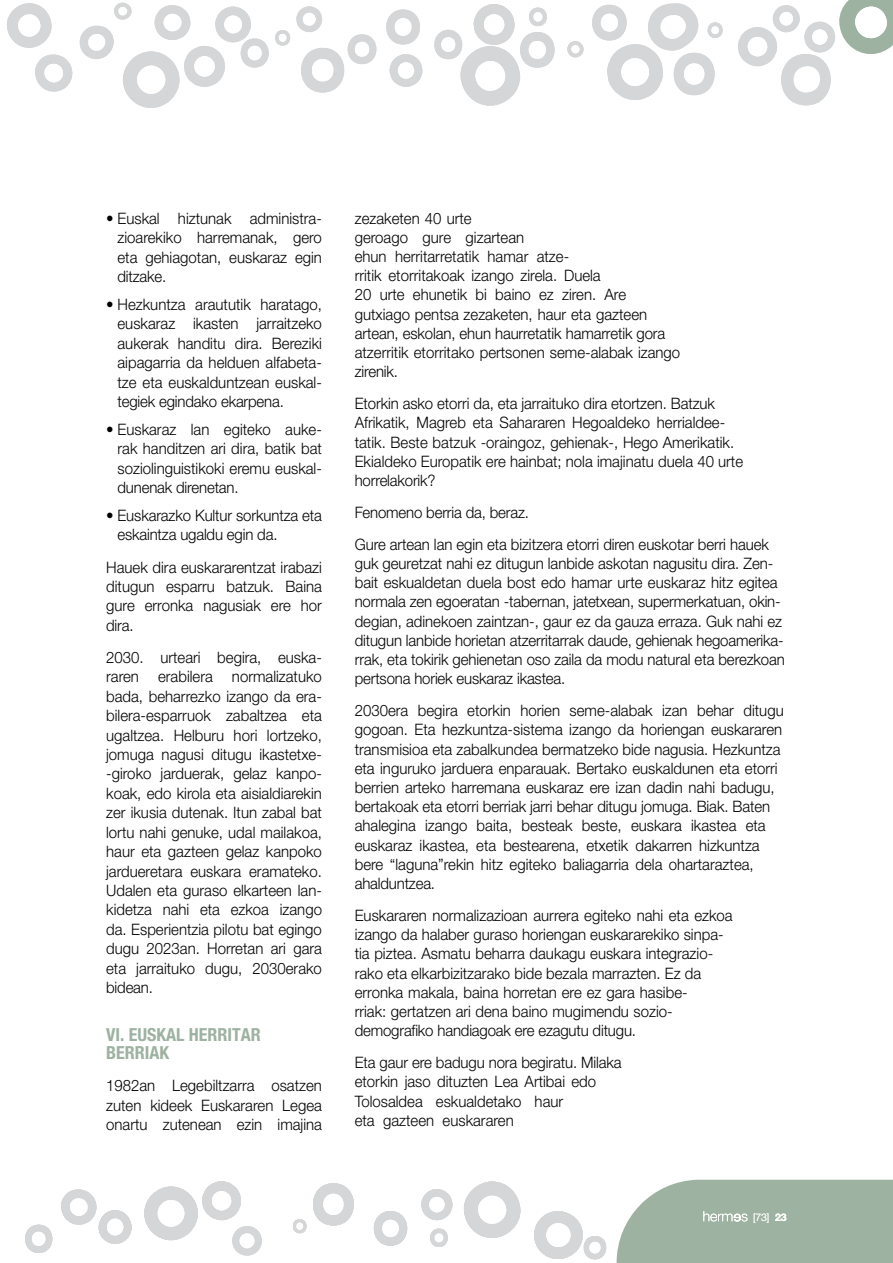
<style>
.page{position:relative;width:893px;height:1263px;background:#fff}
.page>*{position:absolute;margin:0;border:0;box-sizing:border-box;transform-origin:0 0}
.t1{font:700 condensed 18px/18.1px "Helvetica Neue LT Std";color:#9db2a0}
.t2{font:300 15.75px/19.2px "Helvetica Neue LT Std";color:#000;scale:.95 1}
.t3{font:300 10.5px "Helvetica Neue LT Std";color:#fff}
.s1{font-weight:700}
</style>
<div class="page">
<div style="left:123px;top:51px;width:56px;height:57px;background:#d5d6d7;border-radius:50%"></div>
<svg style="left:7px;top:3px;width:45px;height:45px"></svg>
<svg style="left:35px;top:55px;width:37px;height:37px"></svg>
<div style="left:137px;top:66px;width:28px;height:28px;background:#fff;border-radius:50%"></div>
<svg style="left:738px;top:0;width:155px;height:105px"></svg>
<svg style="left:114px;top:2px;width:18px;height:18px"></svg>
<div style="left:855px;top:7px;width:32px;height:31px;background:#fff;border-radius:50%"></div>
<div style="left:18px;top:14px;width:23px;height:23px;background:#fff;border-radius:50%"></div>
<svg style="left:567px;top:3px;width:156px;height:97px"></svg>
<svg style="left:79px;top:26px;width:35px;height:33px"></svg>
<svg style="left:155px;top:4px;width:400px;height:102px"></svg>
<svg style="left:464px;top:1181px;width:57px;height:57px"></svg>
<div style="left:144px;top:1186px;width:54px;height:54px;background:#d5d6d7;border-radius:50%"></div>
<svg style="left:430px;top:1229px;width:18px;height:18px"></svg>
<svg style="left:421px;top:1189px;width:31px;height:31px"></svg>
<svg style="left:202px;top:1181px;width:39px;height:39px"></svg>
<svg style="left:232px;top:1226px;width:30px;height:30px"></svg>
<div style="left:478px;top:1196px;width:29px;height:28px;background:#fff;border-radius:50%"></div>
<svg style="left:534px;top:1211px;width:73px;height:48px"></svg>
<svg style="left:293px;top:1183px;width:61px;height:50px"></svg>
<svg style="left:373px;top:1211px;width:35px;height:35px"></svg>
<div style="left:158px;top:1200px;width:26px;height:27px;background:#fff;border-radius:50%"></div>
<svg style="left:25px;top:1189px;width:107px;height:64px"></svg>
<svg style="left:617px;top:1180px;width:276px;height:83px;background:#a3b7a6"></svg>
<p class="t2" style="left:118px;top:208px;width:217px;text-align:justify;text-indent:-11px">• Euskal hiztunak administra&shy;zioarekiko harremanak, gero eta gehiagotan, euskaraz egin ditzake.</p>
<p class="t2" style="left:118px;top:294px;width:217px;text-align:justify;text-indent:-11px">• Hezkuntza araututik haratago, euskaraz ikasten jarraitzeko aukerak handitu dira. Bereziki aipagarria da helduen alfabeta&shy;tze eta euskalduntzean euskal&shy;tegiek egindako ekarpena.</p>
<p class="t2" style="left:118px;top:419px;width:217px;text-align:justify;text-indent:-11px">• Euskaraz lan egiteko auke&shy;rak handitzen ari dira, batik bat soziolinguistikoki eremu euskal&shy;dunenak direnetan.</p>
<p class="t2" style="left:118px;top:505px;width:217px;text-indent:-11px">• Euskarazko Kultur sorkuntza eta eskaintza ugaldu egin da.</p>
<p class="t2" style="left:106px;top:557px;width:229px;text-align:justify">Hauek dira euskararentzat irabazi ditugun esparru batzuk. Baina gure erronka nagusiak ere hor dira.</p>
<p class="t2" style="left:106px;top:647px;width:229px;text-align:justify">2030. urteari begira, euska&shy;raren erabilera normalizatuko bada, beharrezko izango da era&shy;bilera-esparruok zabaltzea eta ugaltzea. Helburu hori lortzeko, jomuga nagusi ditugu ikastetxe--giroko jarduerak, gelaz kanpo&shy;koak, edo kirola eta aisialdiarekin zer ikusia dutenak. Itun zabal bat lortu nahi genuke, udal mailakoa, haur eta gazteen gelaz kanpoko jardueretara euskara eramateko.<br>Udalen eta guraso elkarteen lan&shy;kidetza nahi eta ezkoa izango da. Esperientzia pilotu bat egingo dugu 2023an. Horretan ari gara eta jarraituko dugu, 2030erako bidean.</p>
<p class="t1" style="left:106px;top:1025px;width:156px">VI. EUSKAL HERRITAR<br>BERRIAK</p>
<p class="t2" style="left:106px;top:1076px;width:229px;text-align:justify">1982an Legebiltzarra osatzen zuten kideek Euskararen Legea onartu zutenean ezin imajina</p>
<p class="t2" style="left:355px;top:208px;width:344px">zezaketen 40 urte<br>geroago gure gizartean<br>ehun herritarretatik hamar atze-<br>rritik etorritakoak izango zirela. Duela<br>20 urte ehunetik bi baino ez ziren. Are gutxiago pentsa zezaketen, haur eta gazteen artean, eskolan, ehun haurretatik hamarretik gora atzerritik etorritako pertsonen seme-alabak izango zirenik.</p>
<p class="t2" style="left:355px;top:394px;width:410px">Etorkin asko etorri da, eta jarraituko dira etortzen. Batzuk Afrikatik, Magreb eta Sahararen Hegoaldeko herrialdee&shy;tatik. Beste batzuk -oraingoz, gehienak-, Hego Amerikatik.<br>Ekialdeko Europatik ere hainbat; nola imajinatu duela 40 urte horrelakorik?</p>
<p class="t2" style="left:355px;top:496px;width:437px;line-height:32px">Fenomeno berria da, beraz.<br>Gure artean lan egin eta bizitzera etorri diren euskotar berri hauek</p>
<p class="t2" style="left:355px;top:553px;width:454px">guk geuretzat nahi ez ditugun lanbide askotan nagusitu dira. Zen&shy;bait eskualdetan duela bost edo hamar urte euskaraz hitz egitea normala zen egoeratan -tabernan, jatetxean, supermerkatuan, okin&shy;degian, adinekoen zaintzan-, gaur ez da gauza erraza. Guk nahi ez ditugun lanbide horietan atzerritarrak daude, gehienak hegoamerika&shy;rrak, eta tokirik gehienetan oso zaila da modu natural eta berezkoan pertsona horiek euskaraz ikastea.</p>
<p class="t2" style="left:355px;top:701px;width:453px">2030era begira etorkin horien seme-alabak izan behar ditugu gogoan. Eta hezkuntza-sistema izango da horiengan euskararen transmisioa eta zabalkundea bermatzeko bide nagusia. Hezkuntza eta inguruko jarduera enparauak. Bertako euskaldunen eta etorri berrien arteko harremana euskaraz ere izan dadin nahi badugu, bertakoak eta etorri berriak jarri behar ditugu jomuga. Biak. Baten ahalegina izango baita, besteak beste, euskara ikastea eta euskaraz ikastea, eta bestearena, etxetik dakarren hizkuntza bere “laguna”rekin hitz egiteko baliagarria dela ohartaraztea, ahalduntzea.</p>
<p class="t2" style="left:355px;top:905px;width:399px">Euskararen normalizazioan aurrera egiteko nahi eta ezkoa izango da halaber guraso horiengan euskararekiko sinpa&shy;tia piztea. Asmatu beharra daukagu euskara integrazio&shy;rako eta elkarbizitzarako bide bezala marrazten. Ez da erronka makala, baina horretan ere ez gara hasibe-<br>rriak: gertatzen ari dena baino mugimendu sozio&shy;demografiko handiagoak ere ezagutu ditugu.</p>
<p class="t2" style="left:355px;top:1053px;width:283px">Eta gaur ere badugu nora begiratu. Milaka etorkin jaso dituzten Lea Artibai edo Tolosaldea eskualdetako haur<br>eta gazteen euskararen</p>
<p class="t3" style="left:753px;top:1211px;width:35px">[73] <span class="s1">23</span></p>
</div>
